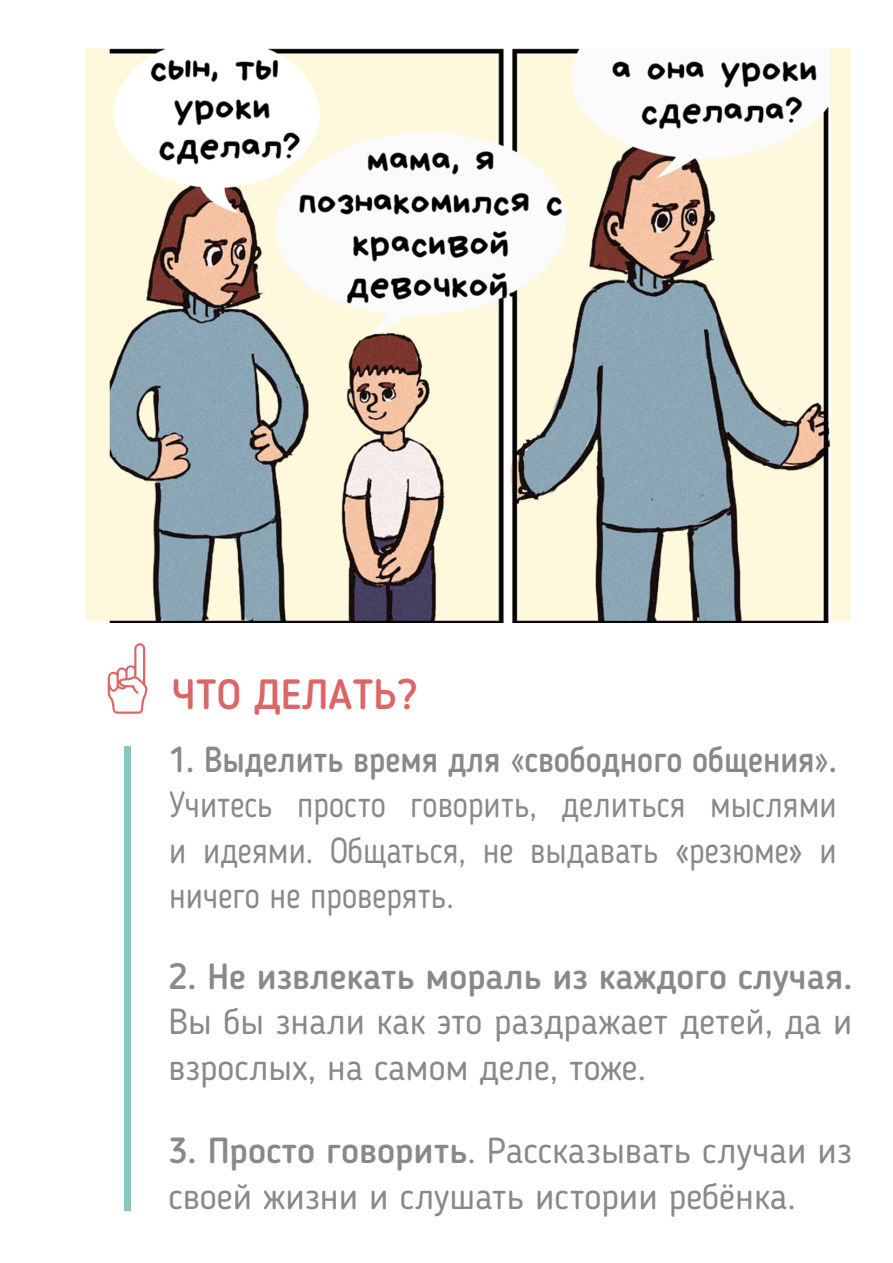
<style>
.page{position:relative;width:893px;height:1263px;background:#fff}
.page>*{position:absolute;margin:0;border:0;box-sizing:border-box;transform-origin:0 0}
.t1{font:500 42px "Blogger Sans";color:#dc6666}
.t2{font:36px/45.3px "Blogger Sans";color:#898987}
.t3{font:36px/45.3px "Blogger Sans";color:#898987;text-align:justify;scale:.9 1}
.t4{font:500 36px "Blogger Sans";color:#898987;scale:.9 1}
.t5{font:500 36px "Blogger Sans";color:#898987}
.s1{font-weight:500}
</style>
<div class="page">
<img style="left:85px;top:49px;width:765px;height:574px">
<svg style="left:108px;top:643px;width:40px;height:71px"></svg>
<div style="left:124px;top:746px;width:7px;height:465px;background:#87c7bf"></div>
<p class="t1" style="left:172px;top:677px;width:247px">ЧТО ДЕЛАТЬ?</p>
<p class="t4" style="left:169px;top:745px;width:743px">1. Выделить время для «свободного общения».</p>
<p class="t3" style="left:169px;top:785px;width:743px">Учитесь просто говорить, делиться мыслями и идеями. Общаться, не выдавать «резюме» и ничего не проверять.</p>
<p class="t5" style="left:169px;top:961px;width:685px">2. Не извлекать мораль из каждого случая.</p>
<p class="t2" style="left:169px;top:1002px;width:685px">Вы бы знали как это раздражает детей, да и взрослых, на самом деле, тоже.</p>
<p class="t2" style="left:168px;top:1131px;width:685px"><span class="s1">3. Просто говорить</span>. Рассказывать случаи из своей жизни и слушать истории ребёнка.</p>
</div>
